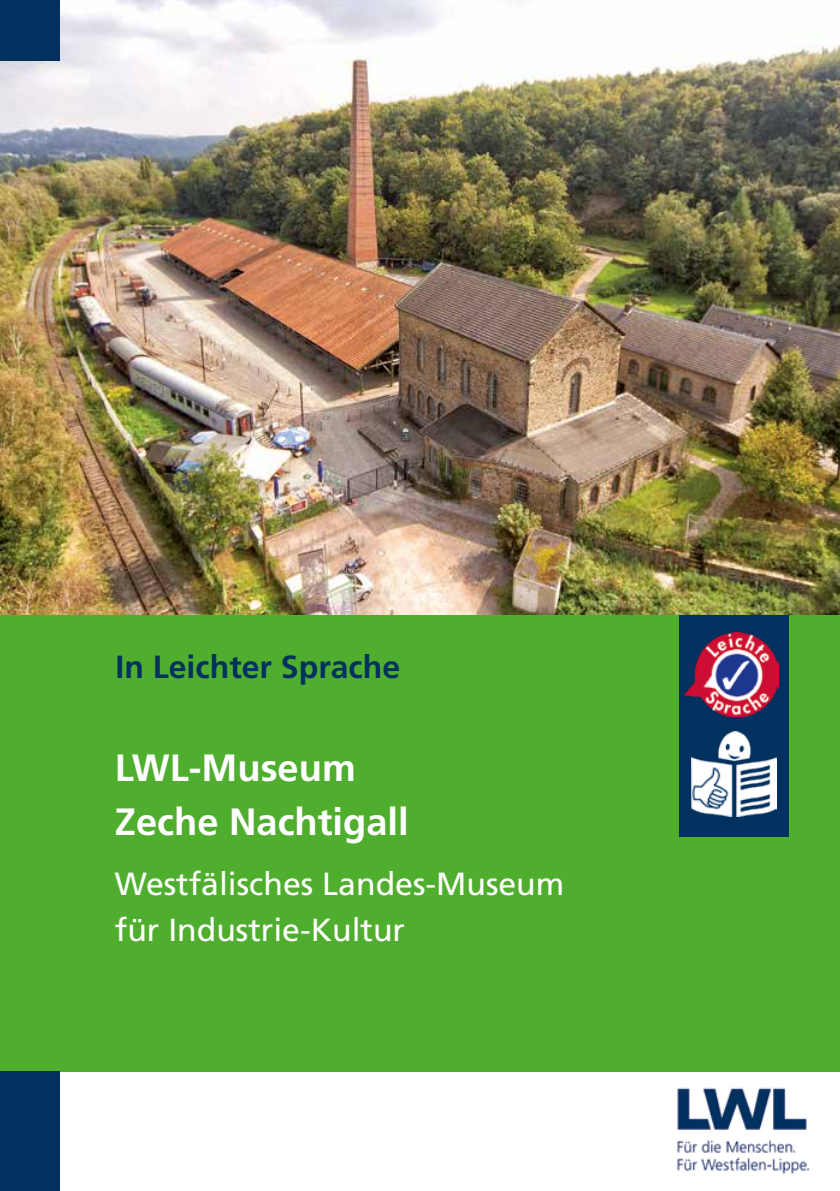
<style>
.page{position:relative;width:840px;height:1191px;background:#fff}
.page>*{position:absolute;margin:0;border:0;box-sizing:border-box;transform-origin:0 0}
.t1{font:700 38px/54px "Frutiger LT";color:#fff}
.t2{font:32px/46px "Frutiger LT";color:#fff}
.t3{font:700 32px "Frutiger LT";color:#00315f}
</style>
<div class="page">
<img style="left:0;top:0;width:839px;height:615px">
<div style="left:0;top:615px;width:839px;height:491px;background:#50ae2f"></div>
<div style="left:0;top:0;width:60px;height:60px;background:#00315f"></div>
<div style="left:0;top:1072px;width:839px;height:119px;background:#fff"></div>
<div style="left:0;top:1071px;width:60px;height:120px;background:#00315f"></div>
<img style="left:677px;top:1087px;width:133px;height:87px">
<div style="left:678px;top:615px;width:110px;height:222px;background:#00315f"></div>
<img style="left:691px;top:732px;width:84px;height:84px">
<img style="left:683px;top:633px;width:94px;height:83px">
<p class="t3" style="left:115px;top:648px;width:286px">In Leichter Sprache</p>
<p class="t1" style="left:115px;top:741px;width:295px">LWL-Museum<br>Zeche Nachtigall</p>
<p class="t2" style="left:115px;top:861px;width:450px">Westfälisches Landes-Museum für Industrie-Kultur</p>
</div>
